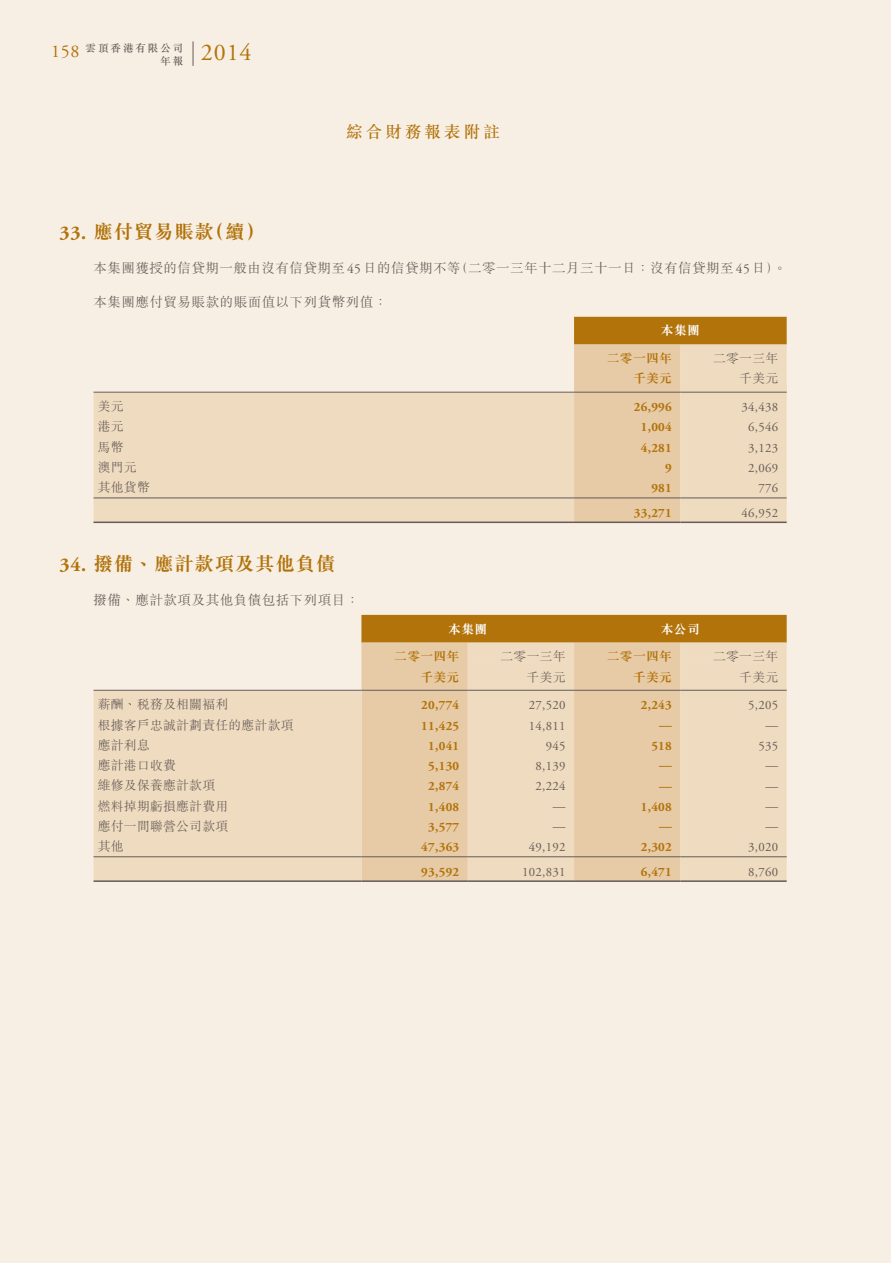
<style>
.page{position:relative;width:893px;height:1263px;background:#fff}
.page>*{position:absolute;margin:0;border:0;box-sizing:border-box;transform-origin:0 0}
.t1{font:24px "Adobe Garamond Pro";color:#b2730b}
._3__標題{font:700 19.5px "M Sung HK";letter-spacing:.035em;color:#b2730b}
.t2{font:18px "Adobe Garamond Pro";color:#b2730b}
.t3{font:500 16.5px "M Sung HK";letter-spacing:.185em;color:#b2730b}
._1__內文{font:300 13.5px "M Sung HK";letter-spacing:.035em;color:#655b58}
._9__表內文{font:300 12.75px "M Sung HK";letter-spacing:.025em;color:#655b58}
._9__表內文-2{font:700 12.75px "Adobe Garamond Pro";letter-spacing:.025em;color:#b2730b}
._9__表內文-3{font:12.75px "Adobe Garamond Pro";letter-spacing:.025em;color:#655b58}
._9__表內文-4{font:700 12.75px "M Sung HK";letter-spacing:.025em;color:#b2730b}
._9__表內文-5{font:700 12.75px "M Sung HK";letter-spacing:.025em;color:#fff}
.t4{font:500 10.5px/12.6px "M Sung HK";letter-spacing:.19em;color:#655b58;text-align:right}
.s1{font-family:"Adobe Garamond Pro"}
.s2{font-family:"Adobe Garamond Pro";font-weight:400}
</style>
<div class="page">
<div style="left:0;top:0;width:891px;height:1263px;background:#f8efe4"></div>
<svg style="left:193px;top:41px;width:1px;height:25px"></svg>
<div style="left:574px;top:317px;width:213px;height:27px;background:#b2730b"></div>
<svg style="left:94px;top:344px;width:693px;height:177px;fill:#efdbbf"></svg>
<div style="left:680px;top:385px;width:107px;height:7px;background:#efdbbf"></div>
<hr style="left:94px;top:392px;width:480px;height:1px;background:#655b58">
<hr style="left:574px;top:392px;width:106px;height:1px;background:#655b58">
<hr style="left:680px;top:392px;width:107px;height:1px;background:#655b58">
<hr style="left:94px;top:497px;width:480px;height:1px;background:#655b58">
<hr style="left:574px;top:497px;width:106px;height:1px;background:#655b58">
<hr style="left:680px;top:497px;width:107px;height:1px;background:#655b58">
<hr style="left:94px;top:521px;width:480px;height:2px;background:#655b58">
<hr style="left:574px;top:521px;width:106px;height:2px;background:#655b58">
<hr style="left:680px;top:521px;width:107px;height:2px;background:#655b58">
<svg style="left:361px;top:615px;width:426px;height:48px;background:#ca9c53"></svg>
<svg style="left:94px;top:663px;width:693px;height:217px;background:#ecd6b8"></svg>
<hr style="left:94px;top:690px;width:267px;height:1px;background:#655b58">
<hr style="left:361px;top:690px;width:107px;height:1px;background:#655b58">
<hr style="left:468px;top:690px;width:106px;height:1px;background:#655b58">
<hr style="left:574px;top:690px;width:106px;height:1px;background:#655b58">
<hr style="left:680px;top:690px;width:107px;height:1px;background:#655b58">
<hr style="left:94px;top:856px;width:267px;height:1px;background:#655b58">
<hr style="left:361px;top:856px;width:107px;height:1px;background:#655b58">
<hr style="left:468px;top:856px;width:106px;height:1px;background:#655b58">
<hr style="left:574px;top:856px;width:106px;height:1px;background:#655b58">
<hr style="left:680px;top:856px;width:107px;height:1px;background:#655b58">
<hr style="left:94px;top:880px;width:267px;height:2px;background:#655b58">
<hr style="left:361px;top:880px;width:107px;height:2px;background:#655b58">
<hr style="left:468px;top:880px;width:106px;height:2px;background:#655b58">
<hr style="left:574px;top:880px;width:106px;height:2px;background:#655b58">
<hr style="left:680px;top:880px;width:107px;height:2px;background:#655b58">
<p class="t4" style="left:86px;top:41px;width:99px">雲頂香港有限公司年報</p>
<h3 class="t2" style="left:51px;top:41px;width:30px">158</h3>
<h1 class="t1" style="left:201px;top:38px;width:52px">2014</h1>
<p class="t3" style="left:346px;top:120px;width:155px">綜合財務報表附註</p>
<p class="_3__標題" style="left:60px;top:222px;width:207px"><span class="s1">33.</span> 應付貿易賬款（續）</p>
<p class="_1__內文" style="left:94px;top:258px;width:695px">本集團獲授的信貸期一般由沒有信貸期至<span class="s2">45</span>日的信貸期不等（二零一三年十二月三十一日：沒有信貸期至<span class="s2">45</span>日）。</p>
<p class="_1__內文" style="left:94px;top:292px;width:295px">本集團應付貿易賬款的賬面值以下列貨幣列值：</p>
<p class="_9__表內文-5" style="left:661px;top:324px;width:40px">本集團</p>
<p class="_9__表內文-4" style="left:607px;top:352px;width:66px">二零一四年</p>
<p class="_9__表內文" style="left:713px;top:349px;width:67px">二零一三年</p>
<p class="_9__表內文-4" style="left:633px;top:372px;width:40px">千美元</p>
<p class="_9__表內文" style="left:739px;top:370px;width:40px">千美元</p>
<p class="_9__表內文" style="left:98px;top:397px;width:27px">美元</p>
<p class="_9__表內文-2" style="left:634px;top:400px;width:39px">26,996</p>
<p class="_9__表內文-3" style="left:741px;top:399px;width:38px">34,438</p>
<p class="_9__表內文" style="left:98px;top:418px;width:27px">港元</p>
<p class="_9__表內文-2" style="left:641px;top:420px;width:33px">1,004</p>
<p class="_9__表內文-3" style="left:748px;top:420px;width:31px">6,546</p>
<p class="_9__表內文" style="left:98px;top:438px;width:27px">馬幣</p>
<p class="_9__表內文-2" style="left:641px;top:440px;width:33px">4,281</p>
<p class="_9__表內文-3" style="left:748px;top:440px;width:31px">3,123</p>
<p class="_9__表內文" style="left:98px;top:458px;width:40px">澳門元</p>
<p class="_9__表內文-2" style="left:665px;top:460px;width:8px">9</p>
<p class="_9__表內文-3" style="left:748px;top:460px;width:31px">2,069</p>
<p class="_9__表內文" style="left:98px;top:478px;width:53px">其他貨幣</p>
<p class="_9__表內文-2" style="left:651px;top:481px;width:22px">981</p>
<p class="_9__表內文-3" style="left:758px;top:480px;width:21px">776</p>
<p class="_9__表內文-2" style="left:634px;top:505px;width:39px">33,271</p>
<p class="_9__表內文-3" style="left:741px;top:505px;width:38px">46,952</p>
<p class="_3__標題" style="left:60px;top:554px;width:277px"><span class="s1">34.</span> 撥備、應計款項及其他負債</p>
<p class="_1__內文" style="left:94px;top:590px;width:267px">撥備、應計款項及其他負債包括下列項目：</p>
<p class="_9__表內文-5" style="left:448px;top:622px;width:40px">本集團</p>
<p class="_9__表內文-5" style="left:661px;top:622px;width:40px">本公司</p>
<p class="_9__表內文-4" style="left:394px;top:650px;width:66px">二零一四年</p>
<p class="_9__表內文" style="left:500px;top:648px;width:67px">二零一三年</p>
<p class="_9__表內文-4" style="left:607px;top:650px;width:66px">二零一四年</p>
<p class="_9__表內文" style="left:713px;top:648px;width:67px">二零一三年</p>
<p class="_9__表內文-4" style="left:420px;top:670px;width:40px">千美元</p>
<p class="_9__表內文" style="left:527px;top:668px;width:40px">千美元</p>
<p class="_9__表內文-4" style="left:633px;top:670px;width:40px">千美元</p>
<p class="_9__表內文" style="left:739px;top:668px;width:40px">千美元</p>
<p class="_9__表內文" style="left:98px;top:696px;width:132px">薪酬、稅務及相關褔利</p>
<p class="_9__表內文-2" style="left:421px;top:698px;width:39px">20,774</p>
<p class="_9__表內文-3" style="left:529px;top:697px;width:38px">27,520</p>
<p class="_9__表內文-2" style="left:641px;top:698px;width:33px">2,243</p>
<p class="_9__表內文-3" style="left:748px;top:697px;width:31px">5,205</p>
<p class="_9__表內文" style="left:98px;top:716px;width:197px">根據客戶忠誠計劃責任的應計款項</p>
<p class="_9__表內文-2" style="left:421px;top:718px;width:39px">11,425</p>
<p class="_9__表內文-3" style="left:529px;top:718px;width:38px">14,811</p>
<p class="_9__表內文-2" style="left:659px;top:717px;width:14px">—</p>
<p class="_9__表內文-3" style="left:765px;top:717px;width:14px">—</p>
<p class="_9__表內文" style="left:98px;top:736px;width:53px">應計利息</p>
<p class="_9__表內文-2" style="left:428px;top:738px;width:33px">1,041</p>
<p class="_9__表內文-3" style="left:546px;top:738px;width:21px">945</p>
<p class="_9__表內文-2" style="left:651px;top:738px;width:22px">518</p>
<p class="_9__表內文-3" style="left:758px;top:738px;width:21px">535</p>
<p class="_9__表內文" style="left:98px;top:756px;width:80px">應計港口收費</p>
<p class="_9__表內文-2" style="left:428px;top:758px;width:33px">5,130</p>
<p class="_9__表內文-3" style="left:536px;top:758px;width:31px">8,139</p>
<p class="_9__表內文-2" style="left:659px;top:758px;width:14px">—</p>
<p class="_9__表內文-3" style="left:765px;top:758px;width:14px">—</p>
<p class="_9__表內文" style="left:98px;top:777px;width:119px">維修及保養應計款項</p>
<p class="_9__表內文-2" style="left:428px;top:779px;width:33px">2,874</p>
<p class="_9__表內文-3" style="left:536px;top:778px;width:31px">2,224</p>
<p class="_9__表內文-2" style="left:659px;top:778px;width:14px">—</p>
<p class="_9__表內文-3" style="left:765px;top:778px;width:14px">—</p>
<p class="_9__表內文" style="left:98px;top:797px;width:132px">燃料掉期虧損應計費用</p>
<p class="_9__表內文-2" style="left:428px;top:799px;width:33px">1,408</p>
<p class="_9__表內文-3" style="left:553px;top:798px;width:14px">—</p>
<p class="_9__表內文-2" style="left:641px;top:799px;width:33px">1,408</p>
<p class="_9__表內文-3" style="left:765px;top:798px;width:14px">—</p>
<p class="_9__表內文" style="left:98px;top:817px;width:132px">應付一間聯營公司款項</p>
<p class="_9__表內文-2" style="left:428px;top:819px;width:33px">3,577</p>
<p class="_9__表內文-3" style="left:553px;top:818px;width:14px">—</p>
<p class="_9__表內文-2" style="left:659px;top:819px;width:14px">—</p>
<p class="_9__表內文-3" style="left:765px;top:818px;width:14px">—</p>
<p class="_9__表內文" style="left:98px;top:837px;width:27px">其他</p>
<p class="_9__表內文-2" style="left:421px;top:839px;width:39px">47,363</p>
<p class="_9__表內文-3" style="left:529px;top:839px;width:38px">49,192</p>
<p class="_9__表內文-2" style="left:641px;top:839px;width:33px">2,302</p>
<p class="_9__表內文-3" style="left:748px;top:839px;width:31px">3,020</p>
<p class="_9__表內文-2" style="left:421px;top:864px;width:39px">93,592</p>
<p class="_9__表內文-3" style="left:522px;top:864px;width:45px">102,831</p>
<p class="_9__表內文-2" style="left:641px;top:864px;width:33px">6,471</p>
<p class="_9__表內文-3" style="left:748px;top:864px;width:31px">8,760</p>
</div>
